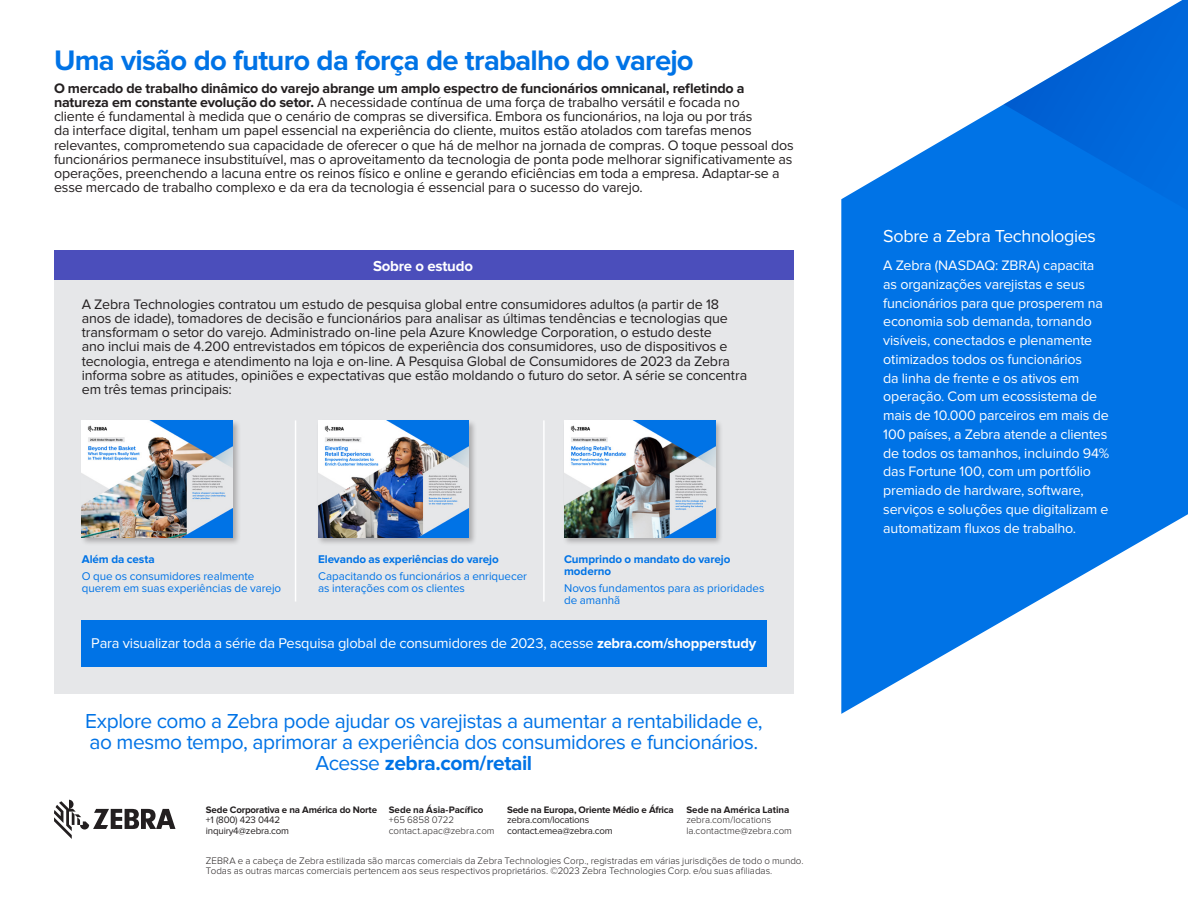
<style>
.page{position:relative;width:1188px;height:918px;background:#fff}
.page>*{position:absolute;margin:0;border:0;box-sizing:border-box;transform-origin:0 0}
.Subhead-2{font:700 29.25px "Proxima Nova";letter-spacing:-.025em;color:#0073e6}
.sub{font:21px/21px "Proxima Nova";letter-spacing:-.02em;color:#0073e6;text-align:center}
.Body{font:18px "Proxima Nova";letter-spacing:-.02em;color:#fff}
.Body-2{font:700 15px "Proxima Nova";letter-spacing:-.015em;color:#fff}
.Body-3{font:14.7px "Proxima Nova";letter-spacing:-.01em;color:#fff}
.Subhead-2-2{font:14.25px/14.2px "Proxima Nova";letter-spacing:-.01em;color:#231f20}
.Body-4{font:14.25px/14.2px "Proxima Nova";letter-spacing:-.01em;color:#231f20}
.CTA-Call_To_Action{font:14.25px/18.8px "Proxima Nova";letter-spacing:-.01em;color:#fff}
.CTA-Call_To_Action-2{font:11.7px/12px "Proxima Nova";letter-spacing:-.005em;color:#0073e6}
.CTA-Call_To_Action-3{font:700 11.7px/12px "Proxima Nova";letter-spacing:-.005em;color:#0073e6}
.Legal-NALA{font:300 9.75px/10.5px "Proxima Nova";color:#231f20}
.Legal-NALA-2{font:700 9.75px "Proxima Nova";letter-spacing:-.02em;color:#231f20}
.t1{font:9.75px "Proxima Nova";letter-spacing:-.02em;color:#231f20}
.Legal-NALA-3{font:700 9.75px "Proxima Nova";color:#231f20}
.s1{font-weight:700}
</style>
<div class="page">
<div style="left:54px;top:274px;width:740px;height:420px;background:#e6e7e9"></div>
<svg style="left:841px;top:193px;width:347px;height:521px;fill:#0073e6"></svg>
<svg style="left:852px;top:0;width:336px;height:293px;fill:#0073e6"></svg>
<svg style="left:54px;top:800px;width:121px;height:39px"></svg>
<div style="left:81px;top:620px;width:686px;height:47px;background:#0073e6"></div>
<hr style="left:295px;top:420px;width:1px;height:182px;background:#fff">
<div style="left:54px;top:251px;width:740px;height:29px;background:#4b4ebb"></div>
<div style="left:317px;top:419px;width:160px;height:126px;background:#231f20;opacity:.3"></div>
<img style="left:318px;top:420px;width:151px;height:117px">
<div style="left:80px;top:419px;width:161px;height:126px;background:#231f20;opacity:.3"></div>
<img style="left:82px;top:420px;width:151px;height:117px">
<div style="left:563px;top:419px;width:161px;height:126px;background:#231f20;opacity:.3"></div>
<img style="left:564px;top:420px;width:151px;height:117px">
<hr style="left:543px;top:420px;width:2px;height:182px;background:#fff">
<p class="Subhead-2" style="left:54px;top:44px;width:641px">Uma visão do futuro da força de trabalho do varejo</p>
<p class="Subhead-2-2" style="left:54px;top:81px;width:741px"><span class="s1">O mercado de trabalho dinâmico do varejo abrange um amplo espectro de funcionários omnicanal, refletindo a natureza em constante evolução do setor.</span> A necessidade contínua de uma força de trabalho versátil e focada no<br>cliente é fundamental à medida que o cenário de compras se diversifica. Embora os funcionários, na loja ou por trás<br>da interface digital, tenham um papel essencial na experiência do cliente, muitos estão atolados com tarefas menos relevantes, comprometendo sua capacidade de oferecer o que há de melhor na jornada de compras. O toque pessoal dos funcionários permanece insubstituível, mas o aproveitamento da tecnologia de ponta pode melhorar significativamente as operações, preenchendo a lacuna entre os reinos físico e online e gerando eficiências em toda a empresa. Adaptar-se a esse mercado de trabalho complexo e da era da tecnologia é essencial para o sucesso do varejo.</p>
<p class="Body-2" style="left:373px;top:257px;width:101px">Sobre o estudo</p>
<p class="Body-4" style="left:82px;top:297px;width:667px">A Zebra Technologies contratou um estudo de pesquisa global entre consumidores adultos (a partir de 18 anos de idade), tomadores de decisão e funcionários para analisar as últimas tendências e tecnologias que transformam o setor do varejo. Administrado on-line pela Azure Knowledge Corporation, o estudo deste<br>ano inclui mais de 4.200 entrevistados em tópicos de experiência dos consumidores, uso de dispositivos e tecnologia, entrega e atendimento na loja e on-line. A Pesquisa Global de Consumidores de 2023 da Zebra informa sobre as atitudes, opiniões e expectativas que estão moldando o futuro do setor. A série se concentra em três temas principais:</p>
<p class="CTA-Call_To_Action-3" style="left:82px;top:553px;width:74px">Além da cesta</p>
<p class="CTA-Call_To_Action-2" style="left:82px;top:570px;width:201px">O que os consumidores realmente querem em suas experiências de varejo</p>
<p class="CTA-Call_To_Action-3" style="left:318px;top:553px;width:182px">Elevando as experiências do varejo</p>
<p class="CTA-Call_To_Action-2" style="left:318px;top:570px;width:211px">Capacitando os funcionários a enriquecer as interações com os clientes</p>
<p class="CTA-Call_To_Action-3" style="left:564px;top:553px;width:168px">Cumprindo o mandato do varejo moderno</p>
<p class="CTA-Call_To_Action-2" style="left:564px;top:582px;width:202px">Novos fundamentos para as prioridades de amanhã</p>
<p class="Body-3" style="left:91px;top:635px;width:667px">Para visualizar toda a série da Pesquisa global de consumidores de 2023, acesse <span class="s1">zebra.com/shopperstudy</span></p>
<p class="sub" style="left:85px;top:711px;width:679px">Explore como a Zebra pode ajudar os varejistas a aumentar a rentabilidade e, ao mesmo tempo, aprimorar a experiência dos consumidores e funcionários.<br>Acesse <span class="s1">zebra.com/retail</span></p>
<p class="Legal-NALA-2" style="left:389px;top:804px;width:96px">Sede na Ásia-Pacífico</p>
<p class="Legal-NALA" style="left:389px;top:815px;width:67px">+65 6858 0722</p>
<p class="Legal-NALA" style="left:389px;top:825px;width:107px">contact.apac@zebra.com</p>
<p class="Legal-NALA-2" style="left:507px;top:804px;width:168px">Sede na Europa, Oriente Médio e África</p>
<p class="t1" style="left:507px;top:814px;width:84px">zebra.com/locations</p>
<p class="t1" style="left:507px;top:825px;width:107px">contact.emea@zebra.com</p>
<p class="Legal-NALA-2" style="left:206px;top:804px;width:173px">Sede Corporativa e na América do Norte</p>
<p class="t1" style="left:206px;top:814px;width:76px">+1 (800) 423 0442</p>
<p class="t1" style="left:206px;top:825px;width:84px">inquiry4@zebra.com</p>
<p class="Legal-NALA-3" style="left:686px;top:804px;width:105px">Sede na América Latina</p>
<p class="Legal-NALA" style="left:686px;top:815px;width:86px">zebra.com/locations</p>
<p class="Legal-NALA" style="left:686px;top:825px;width:107px">la.contactme@zebra.com</p>
<p class="Legal-NALA" style="left:206px;top:856px;width:599px">ZEBRA e a cabeça de Zebra estilizada são marcas comerciais da Zebra Technologies Corp., registradas em várias jurisdições de todo o mundo.<br>Todas as outras marcas comerciais pertencem aos seus respectivos proprietários. ©2023 Zebra Technologies Corp. e/ou suas afiliadas.</p>
<p class="Body" style="left:883px;top:226px;width:214px">Sobre a Zebra Technologies</p>
<p class="CTA-Call_To_Action" style="left:883px;top:256px;width:227px">A Zebra (NASDAQ: ZBRA) capacita as organizações varejistas e seus funcionários para que prosperem na economia sob demanda, tornando visíveis, conectados e plenamente otimizados todos os funcionários<br>da linha de frente e os ativos em operação. Com um ecossistema de mais de 10.000 parceiros em mais de 100 países, a Zebra atende a clientes de todos os tamanhos, incluindo 94% das Fortune 100, com um portfólio premiado de hardware, software, serviços e soluções que digitalizam e automatizam fluxos de trabalho.</p>
</div>
